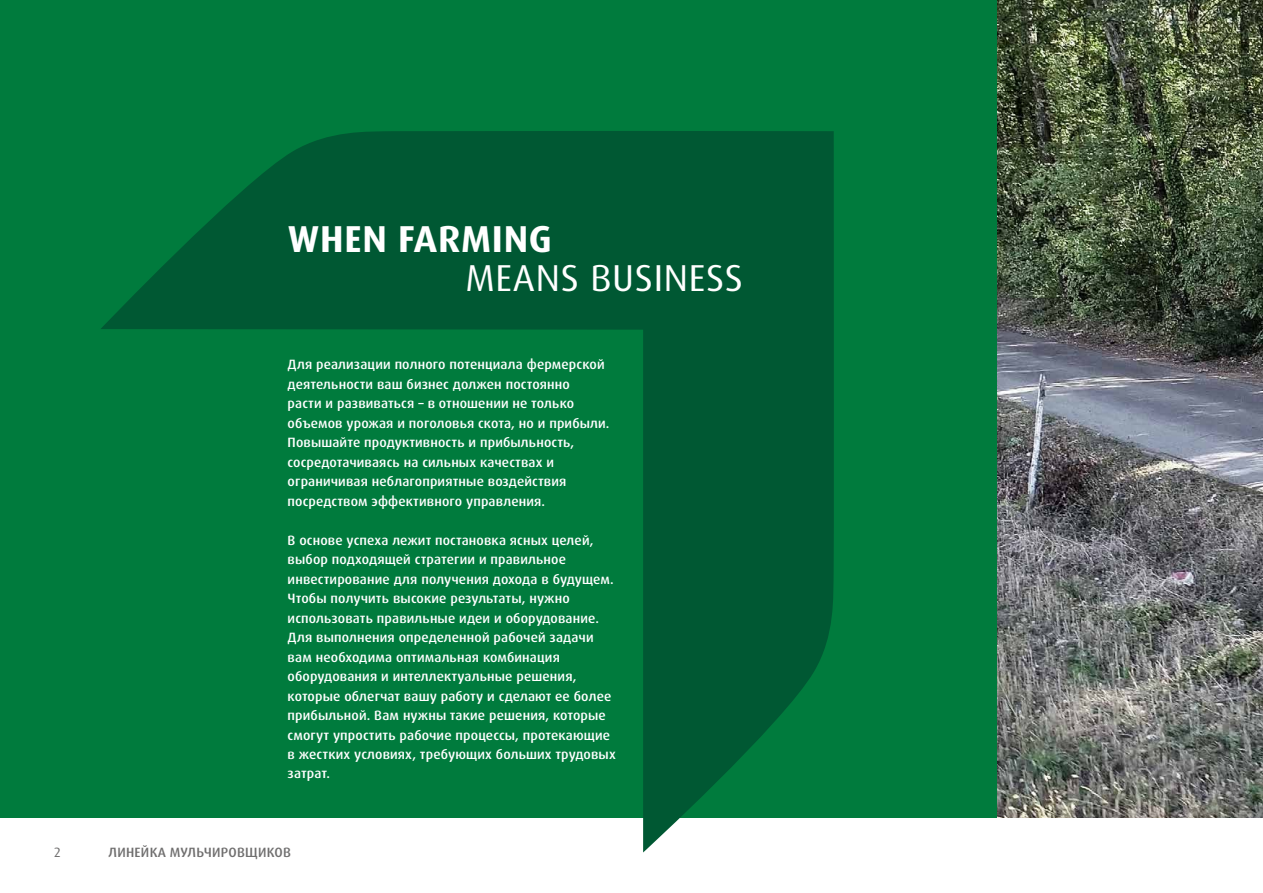
<style>
.page{position:relative;width:1263px;height:893px;background:#fff}
.page>*{position:absolute;margin:0;border:0;box-sizing:border-box;transform-origin:0 0}
.t1{font:37.5px "Dax Pro";letter-spacing:.02em;color:#fff}
.t2{font:700 37.5px "Dax Pro";letter-spacing:.02em;color:#fff}
.t3{font:500 13.5px/19.5px "Dax Pro";letter-spacing:.01em;color:#fff}
.t4{font:500 13.5px "Dax Pro";letter-spacing:.02em;color:#706f6f}
.t5{font:13.5px "Dax Pro";color:#706f6f}
</style>
<div class="page">
<img style="left:996px;top:0;width:267px;height:818px">
<div style="left:0;top:0;width:996px;height:818px;background:#007b3d"></div>
<svg style="left:101px;top:131px;width:733px;height:721px"></svg>
<p class="t5" style="left:54px;top:843px;width:8px">2</p>
<h1 class="t2" style="left:288px;top:215px;width:266px">WHEN FARMING</h1>
<h1 class="t1" style="left:465px;top:254px;width:279px">MEANS BUSINESS</h1>
<p class="t3" style="left:288px;top:355px;width:323px">Для реализации полного потенциала фермерской деятельности ваш бизнес должен постоянно<br>расти и развиваться – в отношении не только объемов урожая и поголовья скота, но и прибыли.<br>Повышайте продуктивность и прибыльность, сосредотачиваясь на сильных качествах и ограничивая неблагоприятные воздействия посредством эффективного управления.</p>
<p class="t3" style="left:288px;top:530px;width:330px">В основе успеха лежит постановка ясных целей, выбор подходящей стратегии и правильное инвестирование для получения дохода в будущем.<br>Чтобы получить высокие результаты, нужно использовать правильные идеи и оборудование.<br>Для выполнения определенной рабочей задачи вам необходима оптимальная комбинация оборудования и интеллектуальные решения, которые облегчат вашу работу и сделают ее более прибыльной. Вам нужны такие решения, которые смогут упростить рабочие процессы, протекающие в жестких условиях, требующих больших трудовых затрат.</p>
<p class="t4" style="left:108px;top:843px;width:184px">ЛИНЕЙКА МУЛЬЧИРОВЩИКОВ</p>
</div>
